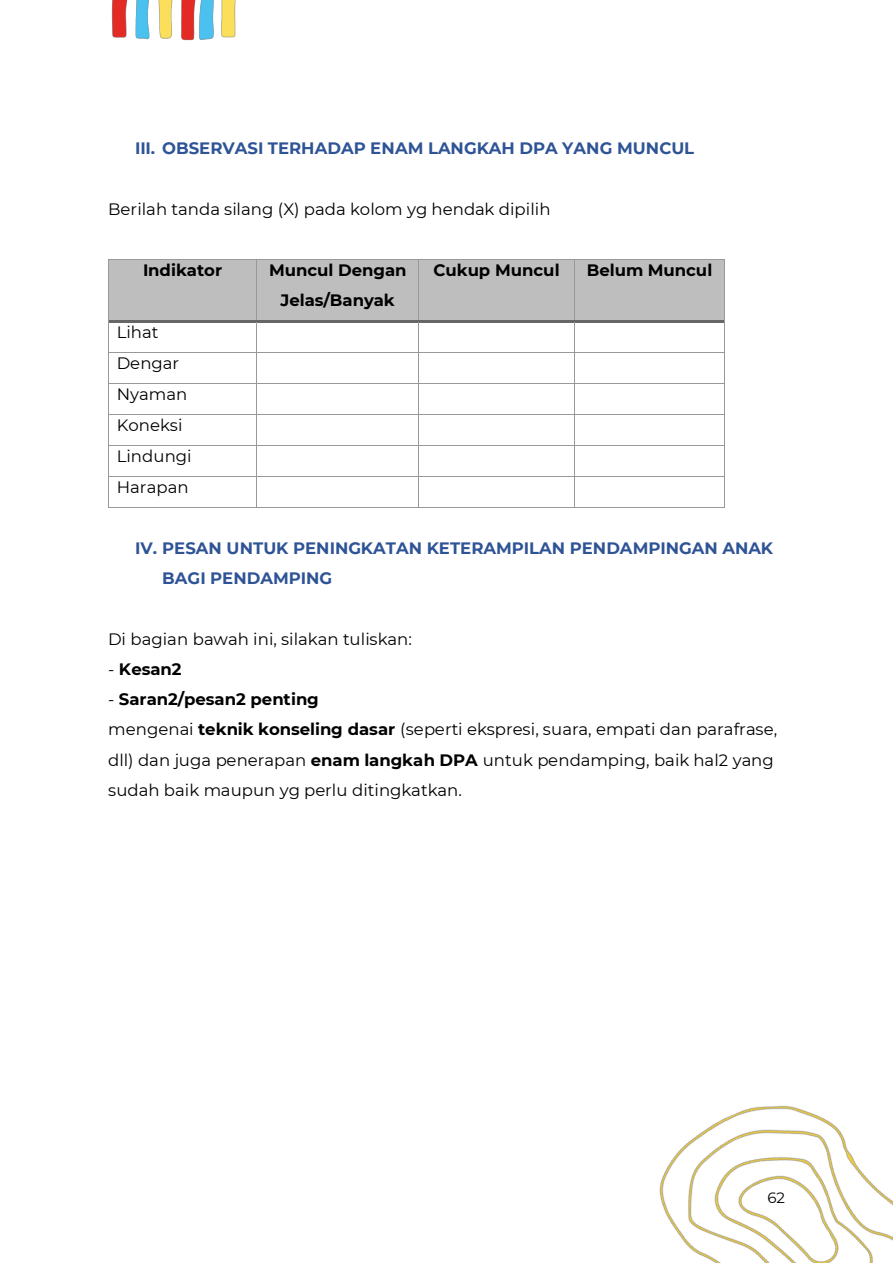
<style>
.page{position:relative;width:893px;height:1263px;background:#fff}
.page>*{position:absolute;margin:0;border:0;box-sizing:border-box;transform-origin:0 0}
.t1{font:16.5px/30.9px "Montserrat";letter-spacing:.005em;color:#000}
.t2{font:700 16.5px/30.5px "Montserrat";color:#2f5496}
.t3{font:700 16.5px/30.3px "Montserrat";letter-spacing:-.005em;color:#000;text-align:center}
.t4{font:15px "Montserrat";color:#000}
.s1{font-weight:400}
.s2{font-weight:700}
</style>
<div class="page">
<img style="left:659px;top:1105px;width:233px;height:158px">
<img style="left:111px;top:0;width:125px;height:41px">
<div style="left:109px;top:260px;width:147px;height:60px;background:#bebebe"></div>
<div style="left:257px;top:260px;width:161px;height:60px;background:#bebebe"></div>
<div style="left:419px;top:260px;width:155px;height:60px;background:#bebebe"></div>
<div style="left:574px;top:260px;width:150px;height:60px;background:#bebebe"></div>
<hr style="left:109px;top:259px;width:147px;height:1px;background:#999">
<hr style="left:257px;top:259px;width:161px;height:1px;background:#999">
<hr style="left:419px;top:259px;width:155px;height:1px;background:#999">
<hr style="left:574px;top:259px;width:150px;height:1px;background:#999">
<hr style="left:108px;top:260px;width:1px;height:60px;background:#999">
<hr style="left:256px;top:260px;width:1px;height:60px;background:#999">
<hr style="left:418px;top:260px;width:1px;height:60px;background:#999">
<hr style="left:574px;top:260px;width:1px;height:60px;background:#999">
<hr style="left:724px;top:260px;width:1px;height:60px;background:#999">
<hr style="left:109px;top:320px;width:147px;height:2px;background:#666">
<hr style="left:258px;top:320px;width:160px;height:2px;background:#666">
<hr style="left:421px;top:320px;width:153px;height:2px;background:#666">
<hr style="left:576px;top:320px;width:148px;height:2px;background:#666">
<hr style="left:108px;top:322px;width:1px;height:31px;background:#999">
<hr style="left:256px;top:322px;width:1px;height:31px;background:#999">
<hr style="left:418px;top:322px;width:1px;height:31px;background:#999">
<hr style="left:574px;top:322px;width:1px;height:31px;background:#999">
<hr style="left:724px;top:322px;width:1px;height:31px;background:#999">
<hr style="left:109px;top:353px;width:147px;height:1px;background:#999">
<hr style="left:257px;top:353px;width:161px;height:1px;background:#999">
<hr style="left:419px;top:353px;width:155px;height:1px;background:#999">
<hr style="left:574px;top:353px;width:150px;height:1px;background:#999">
<hr style="left:108px;top:353px;width:1px;height:30px;background:#999">
<hr style="left:256px;top:353px;width:1px;height:30px;background:#999">
<hr style="left:418px;top:353px;width:1px;height:30px;background:#999">
<hr style="left:574px;top:353px;width:1px;height:30px;background:#999">
<hr style="left:724px;top:353px;width:1px;height:30px;background:#999">
<hr style="left:109px;top:383px;width:147px;height:1px;background:#999">
<hr style="left:257px;top:383px;width:161px;height:1px;background:#999">
<hr style="left:419px;top:383px;width:155px;height:1px;background:#999">
<hr style="left:574px;top:383px;width:150px;height:1px;background:#999">
<hr style="left:108px;top:384px;width:1px;height:30px;background:#999">
<hr style="left:256px;top:384px;width:1px;height:30px;background:#999">
<hr style="left:418px;top:384px;width:1px;height:30px;background:#999">
<hr style="left:574px;top:384px;width:1px;height:30px;background:#999">
<hr style="left:724px;top:384px;width:1px;height:30px;background:#999">
<hr style="left:109px;top:414px;width:147px;height:1px;background:#999">
<hr style="left:257px;top:414px;width:161px;height:1px;background:#999">
<hr style="left:419px;top:414px;width:155px;height:1px;background:#999">
<hr style="left:574px;top:414px;width:150px;height:1px;background:#999">
<hr style="left:108px;top:415px;width:1px;height:30px;background:#999">
<hr style="left:256px;top:415px;width:1px;height:30px;background:#999">
<hr style="left:418px;top:415px;width:1px;height:30px;background:#999">
<hr style="left:574px;top:415px;width:1px;height:30px;background:#999">
<hr style="left:724px;top:415px;width:1px;height:30px;background:#999">
<hr style="left:109px;top:445px;width:147px;height:1px;background:#999">
<hr style="left:257px;top:445px;width:161px;height:1px;background:#999">
<hr style="left:419px;top:445px;width:155px;height:1px;background:#999">
<hr style="left:574px;top:445px;width:150px;height:1px;background:#999">
<hr style="left:108px;top:446px;width:1px;height:30px;background:#999">
<hr style="left:256px;top:446px;width:1px;height:30px;background:#999">
<hr style="left:418px;top:446px;width:1px;height:30px;background:#999">
<hr style="left:574px;top:446px;width:1px;height:30px;background:#999">
<hr style="left:724px;top:446px;width:1px;height:30px;background:#999">
<hr style="left:109px;top:476px;width:147px;height:1px;background:#999">
<hr style="left:257px;top:476px;width:161px;height:1px;background:#999">
<hr style="left:419px;top:476px;width:155px;height:1px;background:#999">
<hr style="left:574px;top:476px;width:150px;height:1px;background:#999">
<hr style="left:108px;top:477px;width:1px;height:30px;background:#999">
<hr style="left:109px;top:507px;width:147px;height:1px;background:#999">
<hr style="left:256px;top:477px;width:1px;height:30px;background:#999">
<hr style="left:257px;top:507px;width:161px;height:1px;background:#999">
<hr style="left:418px;top:477px;width:1px;height:30px;background:#999">
<hr style="left:419px;top:507px;width:155px;height:1px;background:#999">
<hr style="left:574px;top:477px;width:1px;height:30px;background:#999">
<hr style="left:574px;top:507px;width:150px;height:1px;background:#999">
<hr style="left:724px;top:477px;width:1px;height:30px;background:#999">
<p class="t2" style="left:135px;top:133px;width:560px">III. OBSERVASI TERHADAP ENAM LANGKAH DPA YANG MUNCUL</p>
<p class="t1" style="left:108px;top:193px;width:444px">Berilah tanda silang (X) pada kolom yg hendak dipilih</p>
<p class="t3" style="left:143px;top:255px;width:81px">Indikator</p>
<p class="t3" style="left:269px;top:255px;width:139px">Muncul Dengan<br>Jelas/Banyak</p>
<p class="t3" style="left:433px;top:255px;width:128px">Cukup Muncul</p>
<p class="t3" style="left:586px;top:255px;width:127px">Belum Muncul</p>
<p class="t1" style="left:117px;top:317px;width:76px">Lihat<br>Dengar<br>Nyaman<br>Koneksi<br>Lindungi<br>Harapan</p>
<p class="t2" style="left:162px;top:533px;width:612px;text-indent:-27px">IV. PESAN UNTUK PENINGKATAN KETERAMPILAN PENDAMPINGAN ANAK<br>BAGI PENDAMPING</p>
<p class="t1" style="left:108px;top:623px;width:305px">Di bagian bawah ini, silakan tuliskan:</p>
<p class="t3" style="left:108px;top:654px;width:75px"><span class="s1">-</span> Kesan2</p>
<p class="t1" style="left:108px;top:684px;width:670px;line-height:30.2px">- <span class="s2">Saran2/pesan2 penting<br></span>mengenai <span class="s2">teknik konseling dasar</span> (seperti ekspresi, suara, empati dan parafrase, dll) dan juga penerapan <span class="s2">enam langkah DPA</span> untuk pendamping, baik hal2 yang sudah baik maupun yg perlu ditingkatkan.</p>
<p class="t4" style="left:767px;top:1188px;width:19px">62</p>
</div>
